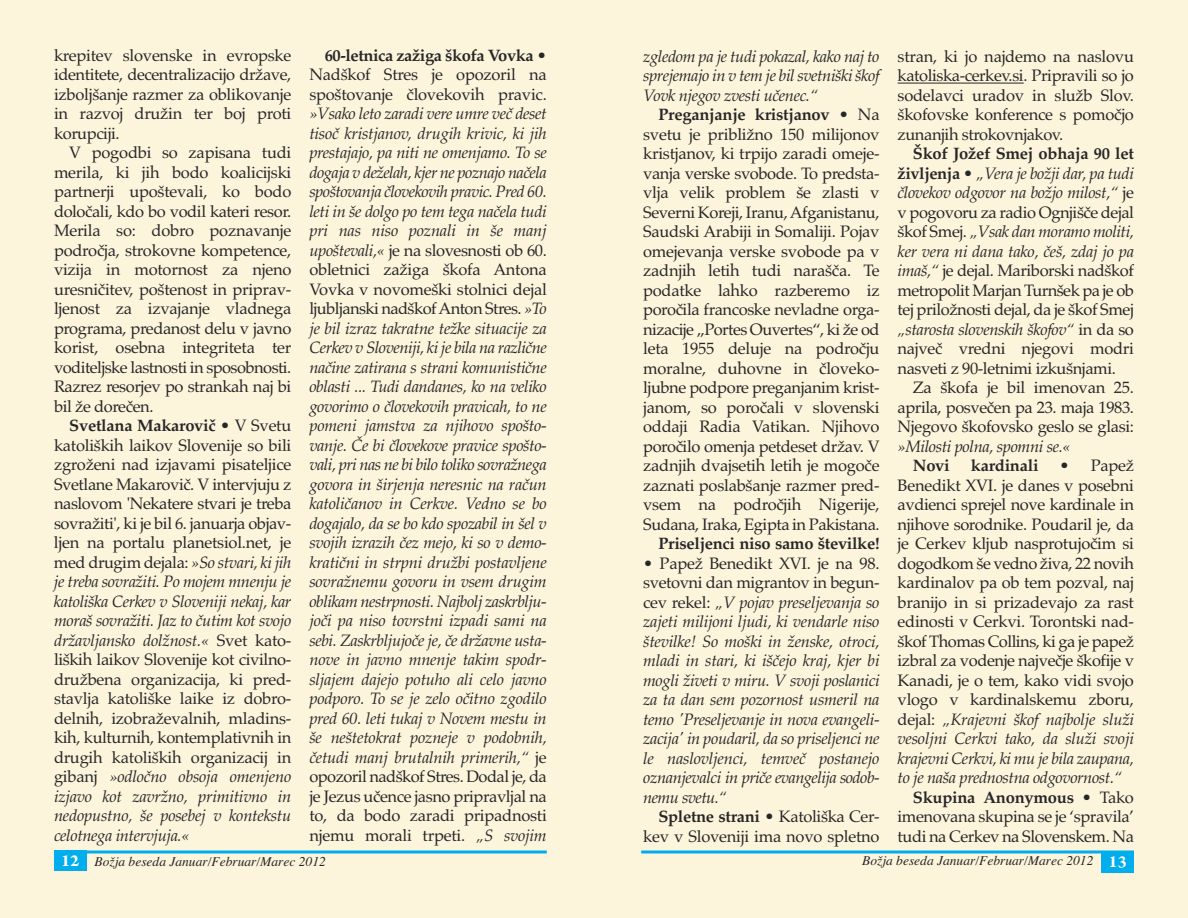
<style>
.page{position:relative;width:1188px;height:918px;background:#fff}
.page>*{position:absolute;margin:0;border:0;box-sizing:border-box;transform-origin:0 0}
.t1{font:16.5px/19.5px "Palatino";letter-spacing:-.02em;color:#272627;text-align:justify}
.t2{font:italic 16.5px/19.5px "Palatino";letter-spacing:-.025em;color:#272627;text-align:justify}
.t3{font:700 16.5px "Palatino";letter-spacing:-.015em;color:#272627}
.t4{font:italic 13.5px "Times";color:#272627}
.s1{font-weight:700}
.s2{font-style:italic}
.s3{font-style:normal}
.s4{font-family:"Arno Pro";font-weight:700;font-style:normal;font-size:18px;color:#fff}
.s5{font-weight:400}
</style>
<div class="page">
<div style="left:0;top:0;width:594px;height:918px;background:#fcf5dc"></div>
<div style="left:594px;top:0;width:594px;height:918px;background:#fcf5dc"></div>
<svg style="left:86px;top:850px;width:461px;height:4px;background:#3ebee8"></svg>
<div style="left:54px;top:850px;width:32px;height:21px;background:#00aded"></div>
<hr style="left:898px;top:83px;width:126px;height:1px;background:#272627">
<svg style="left:641px;top:850px;width:493px;height:4px;background:#3ebee8"></svg>
<div style="left:1102px;top:852px;width:32px;height:20px;background:#00aded"></div>
<p class="t1" style="left:54px;top:45px;width:239px">krepitev slovenske in evropske identitete, decentralizacijo države, izboljšanje razmer za oblikovanje in razvoj družin ter boj proti korupciji.</p>
<p class="t1" style="left:54px;top:143px;width:239px;text-indent:15px">V pogodbi so zapisana tudi merila, ki jih bodo koalicijski partnerji upoštevali, ko bodo določali, kdo bo vodil kateri resor.<br>Merila so: dobro poznavanje področja, strokovne kompetence, vizija in motornost za njeno uresničitev, poštenost in priprav&shy;ljenost za izvajanje vladnega programa, predanost delu v javno korist, osebna integriteta ter voditeljske lastnosti in sposobnosti.<br>Razrez resorjev po strankah naj bi bil že dorečen.</p>
<p class="t1" style="left:54px;top:416px;width:239px;text-indent:15px"><span class="s1">Svetlana Makarovič</span> • V Svetu katoliških laikov Slovenije so bili zgroženi nad izjavami pisateljice Svetlane Makarovič. V intervjuju z naslovom 'Nekatere stvari je treba sovražiti', ki je bil 6. januarja objav&shy;ljen na portalu planetsiol.net, je med drugim dejala: <span class="s2">»So stvari, ki jih je treba sovražiti. Po mojem mnenju je katoliška Cerkev v Sloveniji nekaj, kar moraš sovražiti. Jaz to čutim kot svojo državljansko dolžnost.«</span> Svet kato&shy;liških laikov Slovenije kot civilno&shy;družbena organizacija, ki pred&shy;stavlja katoliške laike iz dobro&shy;delnih, izobraževalnih, mladins&shy;kih, kulturnih, kontemplativnih in drugih katoliških organizacij in gibanj <span class="s2">»odločno obsoja omenjeno izjavo kot zavržno, primitivno in nedopustno, še posebej v kontekstu celotnega intervjuja.«</span></p>
<p class="t1" style="left:309px;top:45px;width:239px;text-indent:15px"><span class="s1">60-letnica zažiga škofa Vovka</span> • Nadškof Stres je opozoril na spoštovanje človekovih pravic.</p>
<p class="t2" style="left:309px;top:104px;width:239px">»Vsako leto zaradi vere umre več deset tisoč kristjanov, drugih krivic, ki jih prestajajo, pa niti ne omenjamo. To se dogaja v deželah, kjer ne poznajo načela spoštovanja človekovih pravic. Pred 60. leti in še dolgo po tem tega načela tudi pri nas niso poznali in še manj upoštevali,« <span class="s3">je na slovesnosti ob 60. obletnici zažiga škofa Antona Vovka v novomeški stolnici dejal ljubljanski nadškofAnton Stres.</span> »To je bil izraz takratne težke situacije za Cerkev v Sloveniji, ki je bila na različne načine zatirana s strani komunistične oblasti ... Tudi dandanes, ko na veliko govorimo o človekovih pravicah, to ne pomeni jamstva za njihovo spošto&shy;vanje. Če bi človekove pravice spošto&shy;vali, pri nas ne bi bilo toliko sovražnega govora in širjenja neresnic na račun katoličanov in Cerkve. Vedno se bo dogajalo, da se bo kdo spozabil in šel v svojih izrazih čez mejo, ki so v demo&shy;kratični in strpni družbi postavljene sovražnemu govoru in vsem drugim oblikam nestrpnosti. Najbolj zaskrblju&shy;joči pa niso tovrstni izpadi sami na sebi. Zaskrbljujoče je, če državne usta&shy;nove in javno mnenje takim spodr&shy;sljajem dajejo potuho ali celo javno podporo. To se je zelo očitno zgodilo pred 60. leti tukaj v Novem mestu in še neštetokrat pozneje v podobnih, četudi manj brutalnih primerih,“ <span class="s3">je opozoril nadškof Stres. Dodal je, da je Jezus učence jasno pripravljal na to, da bodo zaradi pripadnosti njemu morali trpeti.</span> „S svojim</p>
<p class="t4" style="left:61px;top:853px;width:266px"><span class="s4">12</span> Božja beseda Januar/Februar/Marec 2012</p>
<p class="t2" style="left:643px;top:46px;width:238px">zgledom pa je tudi pokazal, kako naj to sprejemajo in v tem je bil svetniški škof Vovk njegov zvesti učenec.“</p>
<p class="t1" style="left:643px;top:105px;width:238px;text-indent:15px"><span class="s1">Preganjanje kristjanov</span> • Na svetu je približno 150 milijonov kristjanov, ki trpijo zaradi omeje&shy;vanja verske svobode. To predsta&shy;vlja velik problem še zlasti v Severni Koreji, Iranu,Afganistanu, Saudski Arabiji in Somaliji. Pojav omejevanja verske svobode pa v zadnjih letih tudi narašča. Te podatke lahko razberemo iz poročila francoske nevladne orga&shy;nizacije „Portes Ouvertes“, ki že od leta 1955 deluje na področju moralne, duhovne in človeko&shy;ljubne podpore preganjanim krist&shy;janom, so poročali v slovenski oddaji Radia Vatikan. Njihovo poročilo omenja petdeset držav. V zadnjih dvajsetih letih je mogoče zaznati poslabšanje razmer pred&shy;vsem na področjih Nigerije, Sudana, Iraka, Egipta in Pakistana.</p>
<p class="t3" style="left:658px;top:534px;width:223px">Priseljenci niso samo številke!</p>
<p class="t2" style="left:643px;top:553px;width:238px"><span class="s3">• Papež Benedikt XVI. je na 98. svetovni dan migrantov in begun&shy;cev rekel:</span> „V pojav preseljevanja so zajeti milijoni ljudi, ki vendarle niso številke! So moški in ženske, otroci, mladi in stari, ki iščejo kraj, kjer bi mogli živeti v miru. V svoji poslanici za ta dan sem pozornost usmeril na temo 'Preseljevanje in nova evangeli&shy;zacija' in poudaril, da so priseljenci ne le naslovljenci, temveč postanejo oznanjevalci in priče evangelija sodob&shy;nemu svetu.“</p>
<p class="t1" style="left:643px;top:807px;width:238px;text-align:right"><span class="s1">Spletne strani</span> • Katoliška Cer&shy;kev v Sloveniji ima novo spletno</p>
<p class="t1" style="left:898px;top:46px;width:238px">stran, ki jo najdemo na naslovu katoliska-cerkev.si. Pripravili so jo sodelavci uradov in služb Slov. škofovske konference s pomočjo zunanjih strokovnjakov.</p>
<p class="t1" style="left:898px;top:144px;width:238px;text-indent:15px"><span class="s1">Škof Jožef Smej obhaja 90 let življenja</span> • <span class="s2">„Vera je božji dar, pa tudi človekov odgovor na božjo milost,“</span> je v pogovoru za radio Ognjišče dejal škof Smej. <span class="s2">„Vsak dan moramo moliti, ker vera ni dana tako, češ, zdaj jo pa imaš,“</span> je dejal. Mariborski nadškof metropolit Marjan Turnšek pa je ob tej priložnosti dejal, da je škof Smej <span class="s2">„starosta slovenskih škofov“</span> in da so največ vredni njegovi modri nasveti z 90-letnimi izkušnjami.</p>
<p class="t1" style="left:898px;top:378px;width:238px;text-indent:15px">Za škofa je bil imenovan 25. aprila, posvečen pa 23. maja 1983.<br>Njegovo škofovsko geslo se glasi:</p>
<p class="t2" style="left:898px;top:436px;width:175px">»Milosti polna, spomni se.«</p>
<p class="t3" style="left:913px;top:456px;width:38px">Novi</p>
<p class="t3" style="left:971px;top:456px;width:69px">kardinali</p>
<p class="t1" style="left:1060px;top:456px;width:76px">• Papež</p>
<p class="t1" style="left:898px;top:475px;width:238px">Benedikt XVI. je danes v posebni</p>
<p class="t1" style="left:898px;top:495px;width:238px">avdienci sprejel nove kardinale in</p>
<p class="t1" style="left:898px;top:514px;width:238px">njihove sorodnike. Poudaril je, da</p>
<p class="t1" style="left:898px;top:534px;width:238px">je Cerkev kljub nasprotujočim si</p>
<p class="t1" style="left:898px;top:553px;width:238px">dogodkom še vedno živa, 22 novih</p>
<p class="t1" style="left:898px;top:573px;width:238px">kardinalov pa ob tem pozval, naj</p>
<p class="t1" style="left:898px;top:592px;width:238px">branijo in si prizadevajo za rast</p>
<p class="t1" style="left:898px;top:612px;width:238px">edinosti v Cerkvi. Torontski nad-</p>
<p class="t1" style="left:898px;top:631px;width:238px">škof Thomas Collins, ki ga je papež</p>
<p class="t1" style="left:898px;top:651px;width:238px">izbral za vodenje največje škofije v</p>
<p class="t1" style="left:898px;top:670px;width:238px">Kanadi, je o tem, kako vidi svojo</p>
<p class="t1" style="left:898px;top:690px;width:238px">vlogo v kardinalskemu zboru,</p>
<p class="t2" style="left:898px;top:709px;width:238px"><span class="s3">dejal:</span> „Krajevni škof najbolje služi</p>
<p class="t2" style="left:898px;top:729px;width:238px">vesoljni Cerkvi tako, da služi svoji</p>
<p class="t2" style="left:898px;top:748px;width:238px">krajevni Cerkvi, ki mu je bila zaupana,</p>
<p class="t2" style="left:898px;top:768px;width:226px">to je naša prednostna odgovornost.“</p>
<p class="t3" style="left:913px;top:788px;width:223px">Skupina Anonymous <span class="s5">• Tako</span></p>
<p class="t1" style="left:898px;top:807px;width:238px">imenovana skupina se je ‘spravila’</p>
<p class="t1" style="left:898px;top:826px;width:238px">tudi na Cerkev na Slovenskem. Na</p>
<p class="t4" style="left:862px;top:853px;width:266px">Božja beseda Januar/Februar/Marec 2012 <span class="s4">13</span></p>
</div>
